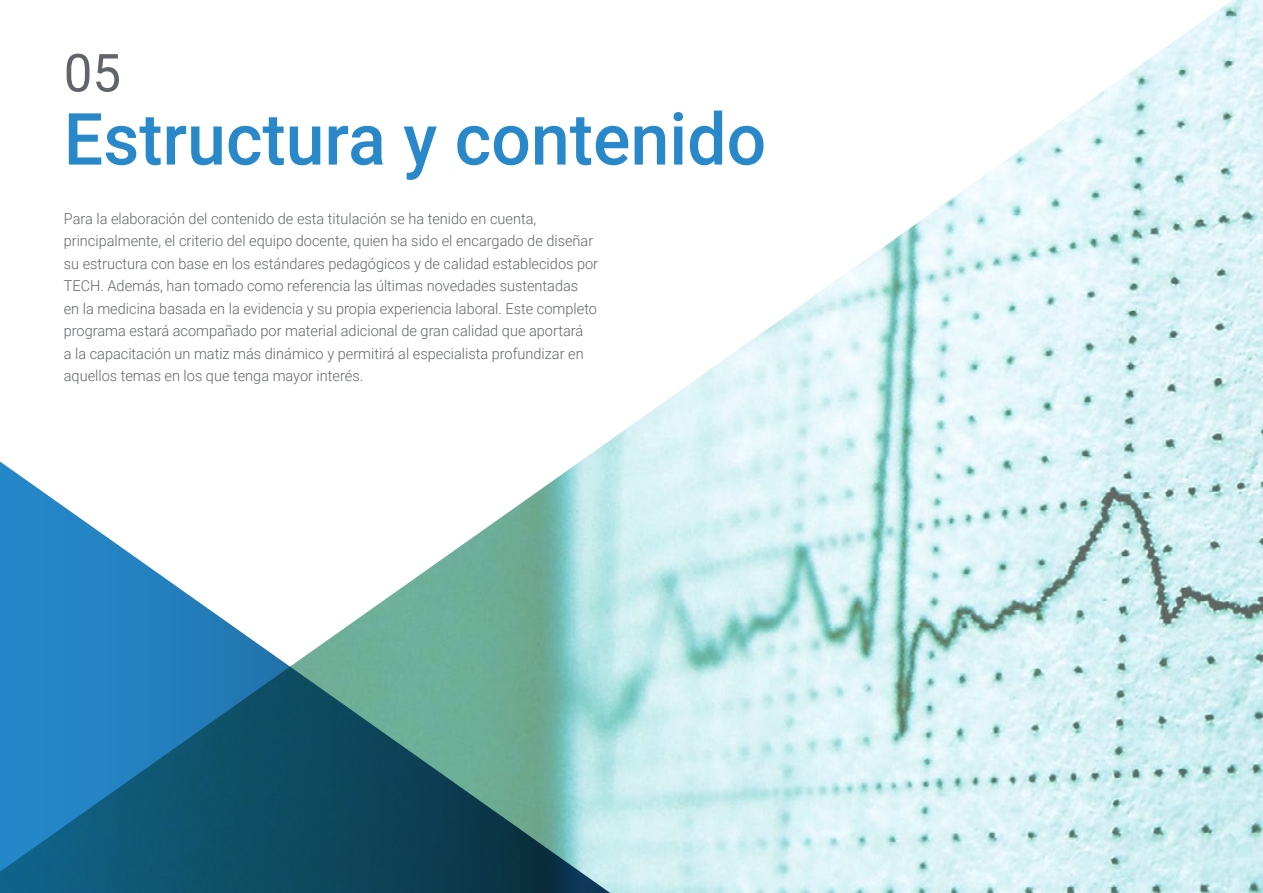
<style>
.page{position:relative;width:1263px;height:893px;background:#fff}
.page>*{position:absolute;margin:0;border:0;box-sizing:border-box;transform-origin:0 0}
.t1{font:500 72px "Roboto";color:#2988c9}
.t2{font:52.5px "Roboto";color:#61646a}
.t3{font:300 15px/22.5px "Roboto";color:#61646a}
</style>
<div class="page">
<img style="left:602px;top:0;width:661px;height:893px">
<svg style="left:0;top:446px;width:640px;height:447px"></svg>
<h2 class="t2" style="left:64px;top:36px;width:59px">05</h2>
<h1 class="t1" style="left:64px;top:89px;width:704px">Estructura y contenido</h1>
<p class="t3" style="left:64px;top:207px;width:536px">Para la elaboración del contenido de esta titulación se ha tenido en cuenta, principalmente, el criterio del equipo docente, quien ha sido el encargado de diseñar su estructura con base en los estándares pedagógicos y de calidad establecidos por TECH. Además, han tomado como referencia las últimas novedades sustentadas<br>en la medicina basada en la evidencia y su propia experiencia laboral. Este completo programa estará acompañado por material adicional de gran calidad que aportará<br>a la capacitación un matiz más dinámico y permitirá al especialista profundizar en aquellos temas en los que tenga mayor interés.</p>
</div>
